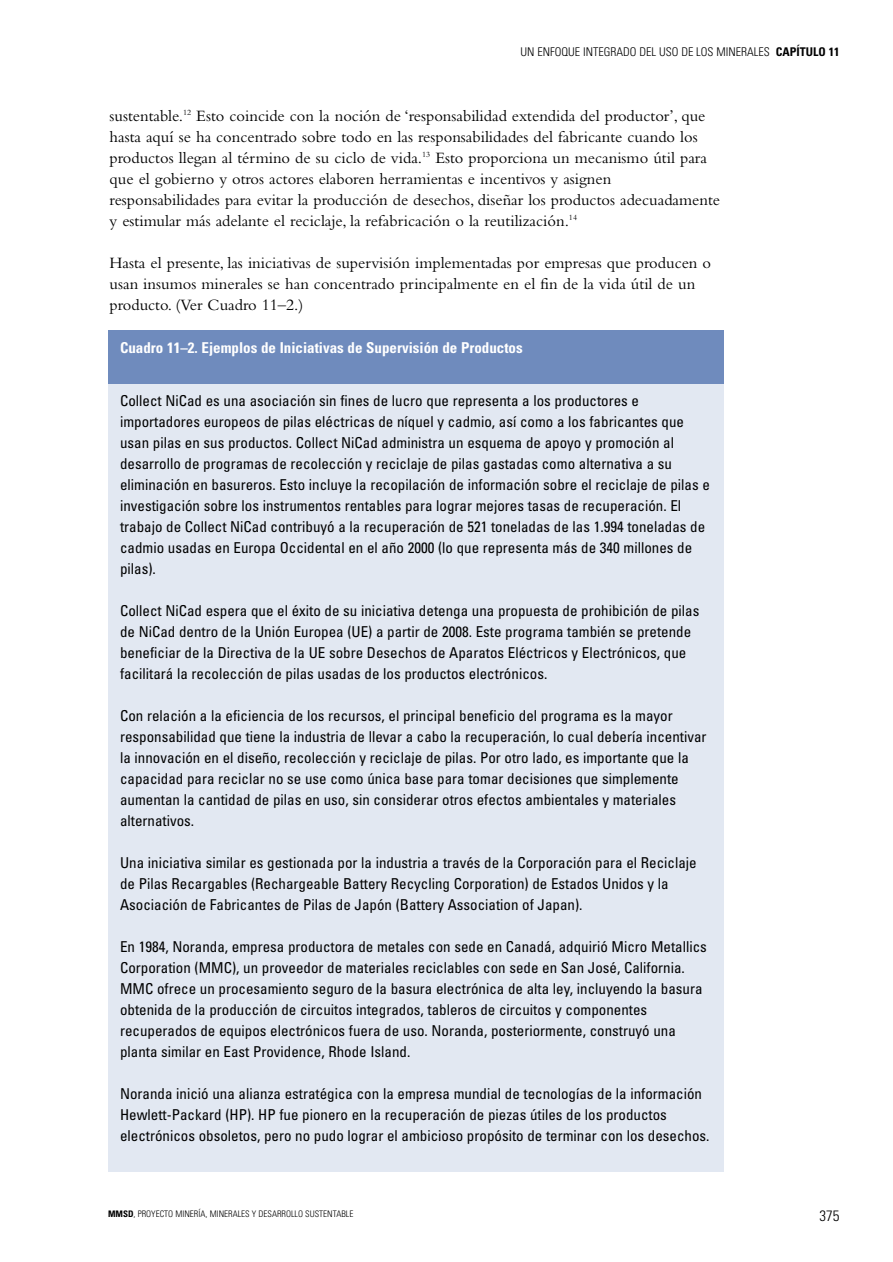
<style>
.page{position:relative;width:893px;height:1262px;background:#fff}
.page>*{position:absolute;margin:0;border:0;box-sizing:border-box;transform-origin:0 0}
.t1{font:16.5px/21px "Bembo";color:#000}
.t2{font:condensed 15px/21px "Univers";color:#000}
.t3{font:700 condensed 15px "Univers";color:#fff}
.t4{font:300 condensed 15px "Univers";color:#000}
.t5{font:300 condensed 12px "Univers";color:#000}
.t6{font:300 condensed 9px "Univers";color:#000}
.s1{font-weight:700}
</style>
<div class="page">
<div style="left:108px;top:383px;width:616px;height:789px;background:#e2e8f2"></div>
<div style="left:108px;top:330px;width:616px;height:53px;background:#6f8bbd"></div>
<p class="t5" style="left:520px;top:47px;width:320px">UN ENFOQUE INTEGRADO DEL USO DE LOS MINERALES <span class="s1">CAPÍTULO 11</span></p>
<p class="t1" style="left:109px;top:106px;width:612px">sustentable.<sup>12</sup> Esto coincide con la noción de ‘responsabilidad extendida del productor’, que hasta aquí se ha concentrado sobre todo en las responsabilidades del fabricante cuando los productos llegan al término de su ciclo de vida.<sup>13</sup> Esto proporciona un mecanismo útil para que el gobierno y otros actores elaboren herramientas e incentivos y asignen responsabilidades para evitar la producción de desechos, diseñar los productos adecuadamente y estimular más adelante el reciclaje, la refabricación o la reutilización.<sup>14</sup></p>
<p class="t1" style="left:110px;top:253px;width:603px">Hasta el presente, las iniciativas de supervisión implementadas por empresas que producen o usan insumos minerales se han concentrado principalmente en el fin de la vida útil de un producto. (Ver Cuadro 11–2.)</p>
<p class="t3" style="left:120px;top:342px;width:404px">Cuadro 11–2. Ejemplos de Iniciativas de Supervisión de Productos</p>
<p class="t2" style="left:120px;top:391px;width:591px">Collect NiCad es una asociación sin fines de lucro que representa a los productores e importadores europeos de pilas eléctricas de níquel y cadmio, así como a los fabricantes que usan pilas en sus productos. Collect NiCad administra un esquema de apoyo y promoción al desarrollo de programas de recolección y reciclaje de pilas gastadas como alternativa a su eliminación en basureros. Esto incluye la recopilación de información sobre el reciclaje de pilas e investigación sobre los instrumentos rentables para lograr mejores tasas de recuperación. El trabajo de Collect NiCad contribuyó a la recuperación de 521 toneladas de las 1.994 toneladas de cadmio usadas en Europa Occidental en el año 2000 (lo que representa más de 340 millones de pilas).</p>
<p class="t2" style="left:120px;top:601px;width:581px">Collect NiCad espera que el éxito de su iniciativa detenga una propuesta de prohibición de pilas de NiCad dentro de la Unión Europea (UE) a partir de 2008. Este programa también se pretende beneficiar de la Directiva de la UE sobre Desechos de Aparatos Eléctricos y Electrónicos, que facilitará la recolección de pilas usadas de los productos electrónicos.</p>
<p class="t2" style="left:120px;top:706px;width:588px">Con relación a la eficiencia de los recursos, el principal beneficio del programa es la mayor responsabilidad que tiene la industria de llevar a cabo la recuperación, lo cual debería incentivar la innovación en el diseño, recolección y reciclaje de pilas. Por otro lado, es importante que la capacidad para reciclar no se use como única base para tomar decisiones que simplemente aumentan la cantidad de pilas en uso, sin considerar otros efectos ambientales y materiales alternativos.</p>
<p class="t2" style="left:120px;top:853px;width:578px">Una iniciativa similar es gestionada por la industria a través de la Corporación para el Reciclaje de Pilas Recargables (Rechargeable Battery Recycling Corporation) de Estados Unidos y la<br>Asociación de Fabricantes de Pilas de Japón (Battery Association of Japan).</p>
<p class="t2" style="left:120px;top:937px;width:588px">En 1984, Noranda, empresa productora de metales con sede en Canadá, adquirió Micro Metallics Corporation (MMC), un proveedor de materiales reciclables con sede en San José, California.<br>MMC ofrece un procesamiento seguro de la basura electrónica de alta ley, incluyendo la basura obtenida de la producción de circuitos integrados, tableros de circuitos y componentes recuperados de equipos electrónicos fuera de uso. Noranda, posteriormente, construyó una planta similar en East Providence, Rhode Island.</p>
<p class="t2" style="left:120px;top:1084px;width:591px">Noranda inició una alianza estratégica con la empresa mundial de tecnologías de la información<br>Hewlett-Packard (HP). HP fue pionero en la recuperación de piezas útiles de los productos electrónicos obsoletos, pero no pudo lograr el ambicioso propósito de terminar con los desechos.</p>
<p class="t6" style="left:108px;top:1210px;width:247px"><span class="s1">MMSD</span>, PROYECTO MINERÍA, MINERALES Y DESARROLLO SUSTENTABLE</p>
<p class="t4" style="left:819px;top:1210px;width:21px">375</p>
</div>
